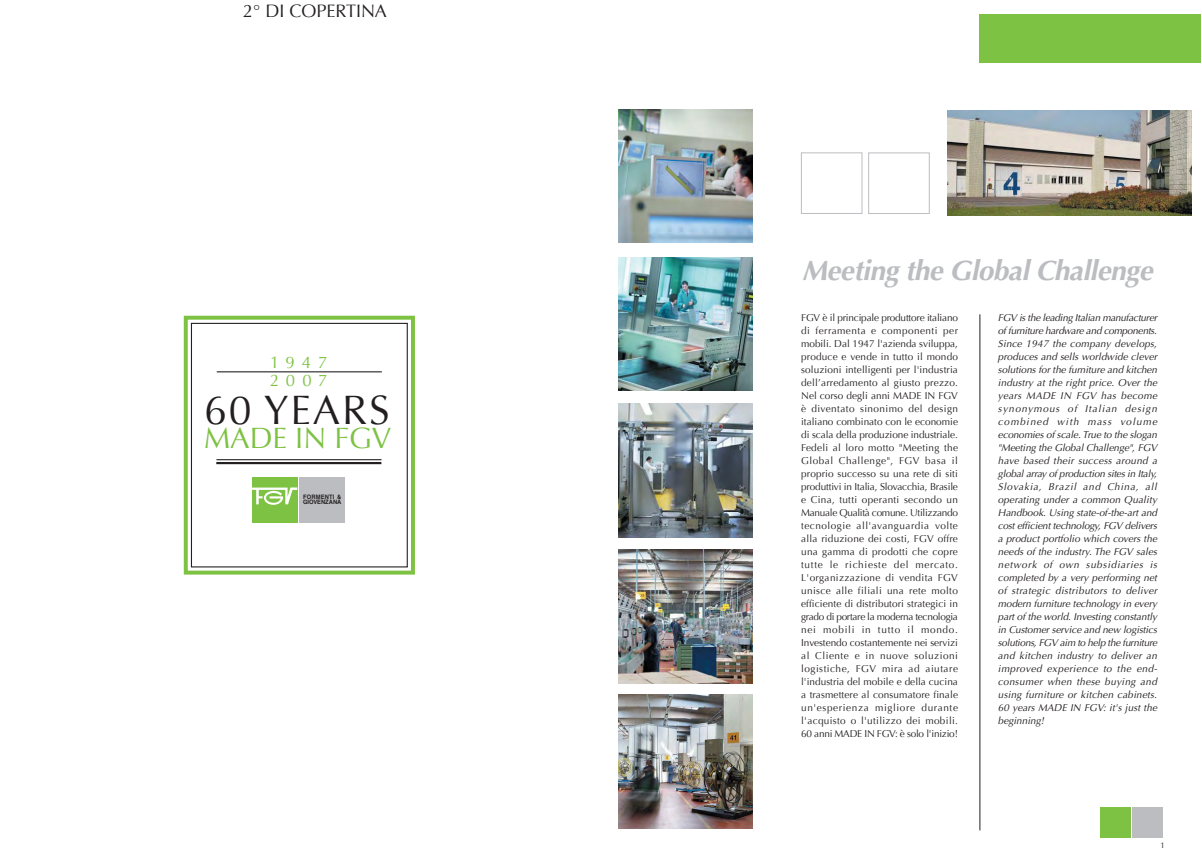
<style>
.page{position:relative;width:1202px;height:866px;background:#fff}
.page>*{position:absolute;margin:0;border:0;box-sizing:border-box;transform-origin:0 0}
.t1{font:41px "Optima";letter-spacing:.045em;color:#231f20}
.t2{font:29.3px "Optima";color:#7dc242}
.t3{font:italic 700 28px "Optima";color:#bbbdc0}
.t4{font:18px "Optima";color:#231f20}
.t5{font:16.7px/17.8px "Optima";letter-spacing:.405em;color:#7dc242}
.t6{font:10px/13px "Optima";letter-spacing:.035em;color:#231f20;text-align:justify}
.t7{font:italic 10px/13px "Optima";letter-spacing:-.005em;color:#231f20;text-align:justify}
.t8{font:8px "Optima";color:#231f20}
.t9{font:700 6.1px/5.3px "Helvetica";color:#231f20;scale:.95 1}
</style>
<div class="page">
<div style="left:980px;top:14px;width:221px;height:49px;background:#7dc242"></div>
<div style="left:180px;top:311px;width:239px;height:266px;background:#fff;border:4px solid #fff"></div>
<div style="left:184px;top:316px;width:231px;height:259px;background:#fff;border:4px solid #7dc242"></div>
<hr style="left:217px;top:371px;width:165px;height:1px;background:#231f20">
<hr style="left:216px;top:462px;width:165px;height:2px;background:#231f20">
<hr style="left:216px;top:459px;width:166px;height:1px;background:#231f20">
<div style="left:252px;top:478px;width:45px;height:45px;background:#7dc242"></div>
<svg style="left:252px;top:487px;width:45px;height:18px"></svg>
<div style="left:300px;top:478px;width:45px;height:45px;background:#bbbdc0"></div>
<div style="left:191px;top:323px;width:217px;height:244px;border:1px solid #231f20"></div>
<svg style="left:801px;top:152px;width:129px;height:62px"></svg>
<hr style="left:979px;top:314px;width:1px;height:516px;background:#231f20">
<div style="left:1133px;top:807px;width:30px;height:30px;background:#bbbdc0"></div>
<div style="left:1101px;top:807px;width:30px;height:30px;background:#7dc242"></div>
<img style="left:619px;top:257px;width:134px;height:134px">
<img style="left:948px;top:110px;width:243px;height:105px">
<img style="left:619px;top:109px;width:134px;height:134px">
<img style="left:619px;top:549px;width:133px;height:134px">
<img style="left:619px;top:695px;width:134px;height:134px">
<img style="left:618px;top:404px;width:134px;height:134px">
<h3 class="t4" style="left:243px;top:1px;width:145px">2° DI COPERTINA</h3>
<h3 class="t5" style="left:270px;top:354px;width:59px">1947<br>2007</h3>
<h1 class="t1" style="left:204px;top:386px;width:187px">60 YEARS</h1>
<h2 class="t2" style="left:204px;top:421px;width:189px">MADE IN FGV</h2>
<p class="t9" style="left:303px;top:495px;width:42px">FORMENTI &amp;<br>GIOVENZANA</p>
<h3 class="t3" style="left:802px;top:259px;width:358px">Meeting the GlobalChallenge</h3>
<p class="t6" style="left:801px;top:311px;width:158px">FGV è il principale produttore italiano di ferramenta e componenti per mobili. Dal 1947 l'azienda sviluppa, produce e vende in tutto il mondo soluzioni intelligenti per l'industria dell’arredamento al giusto prezzo.<br>Nel corso degli anni MADE IN FGV è diventato sinonimo del design italiano combinato con le economie di scala della produzione industriale.<br>Fedeli al loro motto "Meeting the Global Challenge", FGV basa il proprio successo su una rete di siti produttivi in Italia, Slovacchia, Brasile e Cina, tutti operanti secondo un Manuale Qualità comune. Utilizzando tecnologie all'avanguardia volte alla riduzione dei costi, FGV offre una gamma di prodotti che copre tutte le richieste del mercato.<br>L'organizzazione di vendita FGV unisce alle filiali una rete molto efficiente di distributori strategici in grado di portare la moderna tecnologia nei mobili in tutto il mondo.<br>Investendo costantemente nei servizi al Cliente e in nuove soluzioni logistiche, FGV mira ad aiutare l'industria del mobile e della cucina a trasmettere al consumatore finale un'esperienza migliore durante l'acquisto o l'utilizzo dei mobili.<br>60 anni MADE IN FGV: è solo l'inizio!</p>
<p class="t7" style="left:998px;top:313px;width:163px">FGV isthe leading Italian manufacturer of furniture hardware and components.<br>Since 1947 the company develops, produces and sells worldwide clever solutions for the furniture and kitchen industry at the right price. Over the years MADE IN FGV has become synonymous of Italian design combined with mass volume economiesof scale.True to the slogan "Meeting the Global Challenge", FGV have based their success around a globalarray of production sitesin Italy, Slovakia, Brazil and China, all operating under a common Quality Handbook. Using state-of-the-art and costefficienttechnology,FGV delivers a product portfolio which covers the needs of the industry.The FGV sales network of own subsidiaries is completed by a very performing net of strategic distributors to deliver modern furniture technology in every part of the world. Investing constantly in Customerservice and new logistics solutions,FGV aim to help the furniture and kitchen industry to deliver an improved experience to the end&shy;consumer when these buying and using furniture or kitchen cabinets.<br>60 years MADE IN FGV: it's j ust the beginning!</p>
<p class="t8" style="left:1160px;top:841px;width:6px">1</p>
</div>
